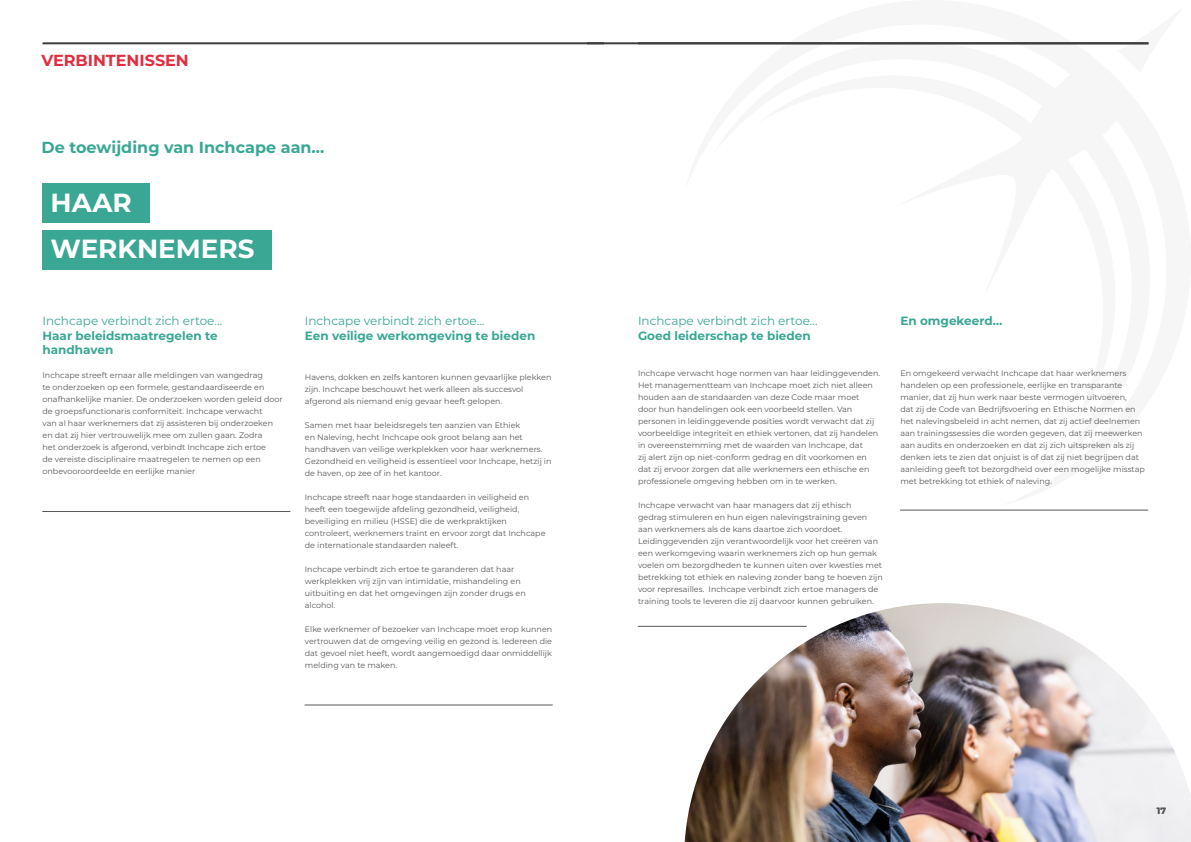
<style>
.page{position:relative;width:1191px;height:842px;background:#fff}
.page>*{position:absolute;margin:0;border:0;box-sizing:border-box;transform-origin:0 0}
.t1{font:700 26.2px/45.4px "Montserrat";color:#fff}
.t2{font:700 16px "Montserrat";color:#39a794}
.t3{font:700 16px "Montserrat";color:#e12e3f}
.t4{font:700 12px/14.4px "Montserrat";color:#39a794}
.t5{font:12px "Montserrat";color:#39a794}
.t6{font:700 9px "Montserrat";color:#575756}
.t7{font:8px/12px "Montserrat";color:#575756}
</style>
<div class="page">
<svg style="left:1118px;top:42px;width:31px;height:3px"></svg>
<img style="left:684px;top:603px;width:507px;height:239px">
<hr style="left:43px;top:42px;width:561px;height:2px;background:#3c3c3b">
<hr style="left:587px;top:42px;width:561px;height:2px;background:#3c3c3b">
<div style="left:43px;top:183px;width:107px;height:40px;background:#39a794"></div>
<div style="left:43px;top:230px;width:229px;height:39px;background:#39a794"></div>
<hr style="left:42px;top:511px;width:248px;height:1px;background:#575756">
<hr style="left:304px;top:704px;width:249px;height:1px;background:#575756">
<hr style="left:638px;top:626px;width:168px;height:1px;background:#575756">
<hr style="left:900px;top:510px;width:248px;height:1px;background:#575756">
<h2 class="t3" style="left:41px;top:48px;width:149px">VERBINTENISSEN</h2>
<h2 class="t2" style="left:42px;top:136px;width:284px">De toewijding van Inchcape aan...</h2>
<h1 class="t1" style="left:51px;top:179px;width:205px">HAAR<br>WERKNEMERS</h1>
<h3 class="t5" style="left:43px;top:313px;width:181px">Inchcape verbindt zich ertoe…</h3>
<h3 class="t4" style="left:43px;top:327px;width:177px">Haar beleidsmaatregelen te handhaven</h3>
<p class="t7" style="left:43px;top:369px;width:242px">Inchcape streeft ernaar alle meldingen van wangedrag<br>te onderzoeken op een formele, gestandaardiseerde en onafhankelijke manier. De onderzoeken worden geleid door de groepsfunctionaris conformiteit. Inchcape verwacht<br>van al haar werknemers dat zij assisteren bij onderzoeken en dat zij hier vertrouwelijk mee om zullen gaan. Zodra<br>het onderzoek is afgerond, verbindt Inchcape zich ertoe<br>de vereiste disciplinaire maatregelen te nemen op een onbevooroordeelde en eerlijke manier</p>
<h3 class="t5" style="left:305px;top:313px;width:181px">Inchcape verbindt zich ertoe…</h3>
<h3 class="t4" style="left:305px;top:327px;width:232px">Een veilige werkomgeving te bieden</h3>
<p class="t7" style="left:305px;top:371px;width:248px">Havens, dokken en zelfs kantoren kunnen gevaarlijke plekken zijn. Inchcape beschouwt het werk alleen als succesvol afgerond als niemand enig gevaar heeft gelopen.</p>
<p class="t7" style="left:305px;top:419px;width:248px">Samen met haar beleidsregels ten aanzien van Ethiek<br>en Naleving, hecht Inchcape ook groot belang aan het handhaven van veilige werkplekken voor haar werknemers.<br>Gezondheid en veiligheid is essentieel voor Inchcape, hetzij in de haven, op zee of in het kantoor.</p>
<p class="t7" style="left:305px;top:491px;width:242px">Inchcape streeft naar hoge standaarden in veiligheid en heeft een toegewijde afdeling gezondheid, veiligheid, beveiliging en milieu (HSSE) die de werkpraktijken controleert, werknemers traint en ervoor zorgt dat Inchcape de internationale standaarden naleeft.</p>
<p class="t7" style="left:305px;top:563px;width:222px">Inchcape verbindt zich ertoe te garanderen dat haar werkplekken vrij zijn van intimidatie, mishandeling en uitbuiting en dat het omgevingen zijn zonder drugs en alcohol.</p>
<p class="t7" style="left:305px;top:623px;width:249px;text-align:justify">Elke werknemer of bezoeker van Inchcape moet erop kunnen vertrouwen dat de omgeving veilig en gezond is. Iedereen die dat gevoel niet heeft, wordt aangemoedigd daar onmiddellijk melding van te maken.</p>
<h3 class="t5" style="left:638px;top:313px;width:181px">Inchcape verbindt zich ertoe…</h3>
<h3 class="t4" style="left:638px;top:327px;width:174px">Goed leiderschap te bieden</h3>
<p class="t7" style="left:638px;top:366px;width:244px">Inchcape verwacht hoge normen van haar leidinggevenden.<br>Het managementteam van Inchcape moet zich niet alleen houden aan de standaarden van deze Code maar moet<br>door hun handelingen ook een voorbeeld stellen. Van personen in leidinggevende posities wordt verwacht dat zij voorbeeldige integriteit en ethiek vertonen, dat zij handelen in overeenstemming met de waarden van Inchcape, dat<br>zij alert zijn op niet-conform gedrag en dit voorkomen en dat zij ervoor zorgen dat alle werknemers een ethische en professionele omgeving hebben om in te werken.</p>
<p class="t7" style="left:638px;top:498px;width:246px">Inchcape verwacht van haar managers dat zij ethisch<br>gedrag stimuleren en hun eigen nalevingstraining geven aan werknemers als de kans daartoe zich voordoet.<br>Leidinggevenden zijn verantwoordelijk voor het creëren van een werkomgeving waarin werknemers zich op hun gemak voelen om bezorgdheden te kunnen uiten over kwesties met betrekking tot ethiek en naleving zonder bang te hoeven zijn voor represailles. Inchcape verbindt zich ertoe managers de training tools te leveren die zij daarvoor kunnen gebruiken.</p>
<h3 class="t4" style="left:900px;top:313px;width:103px">En omgekeerd…</h3>
<p class="t7" style="left:900px;top:366px;width:246px">En omgekeerd verwacht Inchcape dat haar werknemers handelen op een professionele, eerlijke en transparante manier, dat zij hun werk naar beste vermogen uitvoeren,<br>dat zij de Code van Bedrijfsvoering en Ethische Normen en het nalevingsbeleid in acht nemen, dat zij actief deelnemen aan trainingssessies die worden gegeven, dat zij meewerken aan audits en onderzoeken en dat zij zich uitspreken als zij denken iets te zien dat onjuist is of dat zij niet begrijpen dat aanleiding geeft tot bezorgdheid over een mogelijke misstap met betrekking tot ethiek of naleving.</p>
<p class="t6" style="left:1157px;top:804px;width:11px">17</p>
</div>
